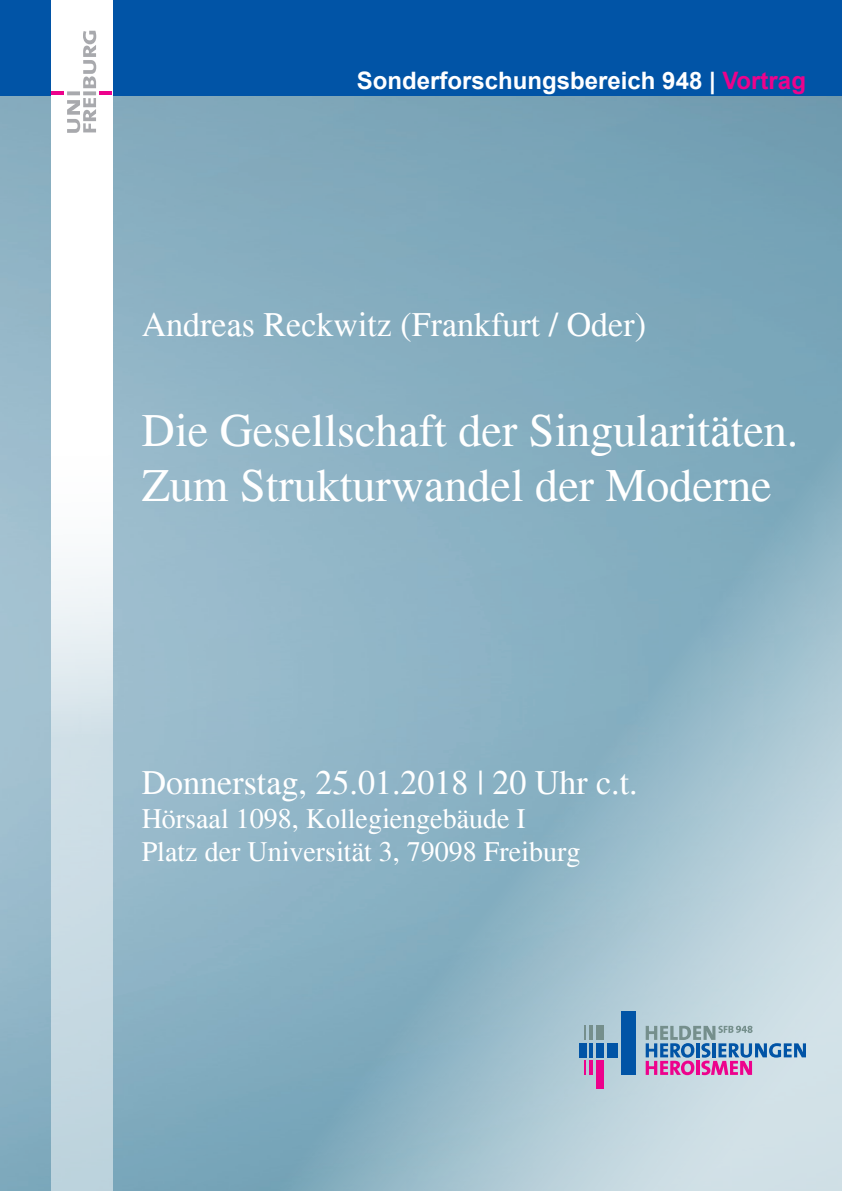
<style>
.page{position:relative;width:842px;height:1191px;background:#fff}
.page>*{position:absolute;margin:0;border:0;box-sizing:border-box;transform-origin:0 0}
.t1{font:46px/55.2px "Times";color:#fff}
.t2{font:34px "Times";color:#fff}
.t3{font:28px/33.6px "Times";color:#fff}
.t4{font:700 24px "Arial";color:#fff}
.s1{color:#ed028c}
</style>
<div class="page">
<img style="left:0;top:95px;width:842px;height:1096px">
<div style="left:0;top:0;width:842px;height:95px;background:#0154a6"></div>
<svg style="left:51px;top:0;width:61px;height:1191px"></svg>
<svg style="left:67px;top:31px;width:29px;height:102px"></svg>
<hr style="left:99px;top:91px;width:13px;height:4px;background:#ed028c">
<hr style="left:51px;top:91px;width:13px;height:4px;background:#ed028c">
<hr style="left:590px;top:1025px;width:3px;height:14px;background:#758f8c">
<svg style="left:584px;top:1025px;width:2px;height:14px"></svg>
<div style="left:597px;top:1025px;width:7px;height:14px;background:#758f8c"></div>
<hr style="left:590px;top:1060px;width:3px;height:15px;background:#ed028c">
<svg style="left:584px;top:1060px;width:2px;height:15px"></svg>
<div style="left:597px;top:1060px;width:7px;height:29px;background:#ed028c"></div>
<hr style="left:590px;top:1043px;width:3px;height:14px;background:#0154a6">
<div style="left:579px;top:1043px;width:7px;height:14px;background:#0154a6"></div>
<div style="left:597px;top:1043px;width:7px;height:14px;background:#0154a6"></div>
<div style="left:607px;top:1043px;width:11px;height:14px;background:#0154a6"></div>
<div style="left:621px;top:1011px;width:14px;height:64px;background:#0154a6"></div>
<svg style="left:646px;top:1025px;width:160px;height:50px;background:#a5a5c7"></svg>
<p class="t4" style="left:357px;top:65px;width:451px">Sonderforschungsbereich 948 | <span class="s1">Vortrag</span></p>
<p class="t2" style="left:142px;top:304px;width:506px">Andreas Reckwitz (Frankfurt / Oder)</p>
<h1 class="t1" style="left:142px;top:402px;width:658px">Die Gesellschaft der Singularitäten.<br>Zum Strukturwandel der Moderne</h1>
<p class="t2" style="left:142px;top:762px;width:497px">Donnerstag, 25.01.2018 | 20 Uhr c.t.</p>
<p class="t3" style="left:142px;top:801px;width:440px">Hörsaal 1098, Kollegiengebäude I<br>Platz der Universität 3, 79098 Freiburg</p>
</div>
